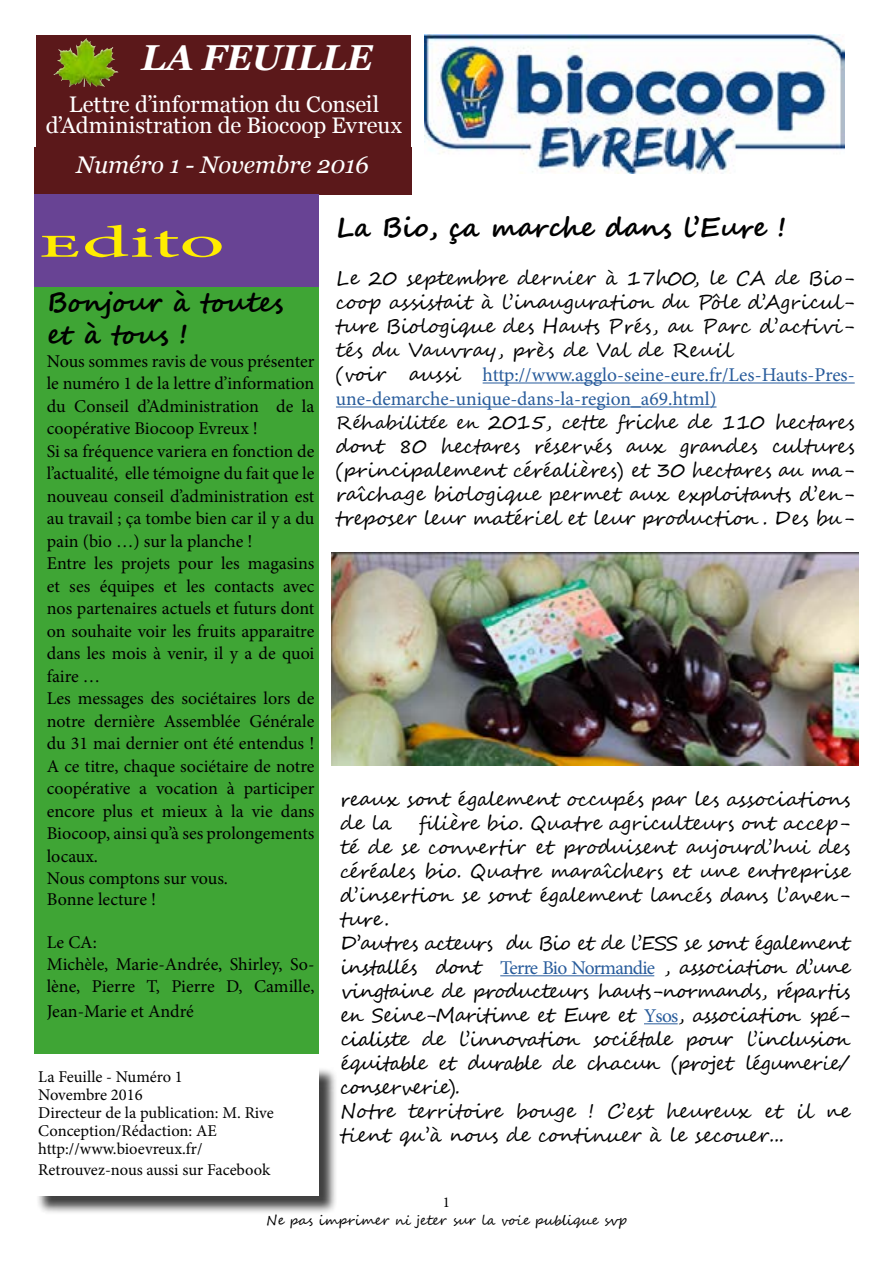
<style>
.page{position:relative;width:893px;height:1263px;background:#fff}
.page>*{position:absolute;margin:0;border:0;box-sizing:border-box;transform-origin:0 0}
.t1{font:45px "Minion Pro";letter-spacing:-.005em;color:#ffed00;scale:2 1}
.t2{font:italic 700 36px "Georgia";letter-spacing:-.005em;color:#fff}
.t3{font:700 27px/32.4px "Segoe Script";color:#000}
.t4{font:italic 24px "Georgia";letter-spacing:-.005em;color:#fff}
.t5{font:22.5px/21px "Georgia";letter-spacing:-.005em;color:#fff;text-align:center}
.t6{font:19.5px/24px "Segoe Script";letter-spacing:-.035em;color:#000}
.t7{font:19.5px/24px "Segoe Script";letter-spacing:-.015em;color:#000;text-align:justify}
.t8{font:19.5px/24px "Minion Pro";color:#275b9b}
.t9{font:18px/22.5px "Minion Pro";color:#000}
.t10{font:16.5px/18px "Minion Pro";color:#000}
.t11{font:15px "Minion Pro";color:#000}
.t12{font:13.5px "Segoe Script";color:#000}
.s1{font-family:"Segoe Script";color:#000}
.s2{font-size:18px}
.s3{font-family:"Minion Pro";color:#275b9b}
</style>
<div class="page">
<img style="left:424px;top:34px;width:420px;height:139px">
<div style="left:37px;top:35px;width:374px;height:112px;background:#5b181a"></div>
<div style="left:34px;top:147px;width:377px;height:48px;background:#5b181a"></div>
<div style="left:34px;top:195px;width:285px;height:97px;background:#684394"></div>
<div style="left:37px;top:1068px;width:301px;height:147px;background:#000;opacity:.75"></div>
<div style="left:34px;top:1065px;width:285px;height:131px;background:#fff"></div>
<img style="left:53px;top:38px;width:65px;height:49px">
<div style="left:34px;top:288px;width:285px;height:766px;background:#3fa535"></div>
<hr style="left:483px;top:382px;width:372px;height:1px;background:#275b9b">
<hr style="left:336px;top:406px;width:380px;height:1px;background:#275b9b">
<img style="left:332px;top:553px;width:527px;height:212px">
<hr style="left:500px;top:975px;width:154px;height:1px;background:#275b9b">
<hr style="left:644px;top:1023px;width:34px;height:1px;background:#275b9b">
<h2 class="t2" style="left:142px;top:35px;width:233px">LA FEUILLE</h2>
<p class="t5" style="left:46px;top:95px;width:358px">Lettre d’information du Conseil d’Administration de Biocoop Evreux</p>
<h3 class="t4" style="left:76px;top:150px;width:294px">Numéro 1 - Novembre 2016</h3>
<h1 class="t1" style="left:38px;top:212px;width:95px">edito</h1>
<h3 class="t3" style="left:47px;top:287px;width:238px">Bonjour à toutes et à tous !</h3>
<p class="t9" style="left:47px;top:350px;width:269px">Nous sommes ravis de vous présenter le numéro 1 de la lettre d’information du Conseil d’Administration de la coopérative Biocoop Evreux !<br>Si sa fréquence variera en fonction de l’actualité, elle témoigne du fait que le nouveau conseil d’administration est au travail ; ça tombe bien car il y a du pain (bio …) sur la planche !<br>Entre les projets pour les magasins et ses équipes et les contacts avec nos partenaires actuels et futurs dont on souhaite voir les fruits apparaitre dans les mois à venir, il y a de quoi faire …<br>Les messages des sociétaires lors de notre dernière Assemblée Générale du 31 mai dernier ont été entendus !<br>A ce titre, chaque sociétaire de notre coopérative a vocation à participer encore plus et mieux à la vie dans<br>Biocoop, ainsi qu’à ses prolongements locaux.<br>Nous comptons sur vous.<br>Bonne lecture !</p>
<p class="t9" style="left:47px;top:932px;width:269px;line-height:21.6px">Le CA:<br>Michèle, Marie-Andrée, Shirley, So&shy;lène, Pierre T, Pierre D, Camille,</p>
<p class="t9" style="left:47px;top:1000px;width:149px">Jean-Marie et André</p>
<p class="t10" style="left:38px;top:1067px;width:237px">La Feuille - Numéro 1<br>Novembre 2016<br>Directeur de la publication: M. Rive<br>Conception/Rédaction: AE http://www.bioevreux.fr/</p>
<p class="t10" style="left:38px;top:1161px;width:233px">Retrouvez-nous aussi sur Facebook</p>
<h3 class="t3" style="left:336px;top:212px;width:452px">La Bio, ça marche dans l’Eure !</h3>
<p class="t7" style="left:336px;top:267px;width:520px">Le 20 septembre dernier à 17h00, le CA de Bio&shy;coop assistait à l’inauguration du Pôle d’Agricul&shy;ture Biologique des Hauts Prés, au Parc d’activi&shy;tés du Vauvray, près de Val de Reuil</p>
<p class="t8" style="left:336px;top:363px;width:520px"><span class="s1">(voir aussi</span> http://www.agglo-seine-eure.fr/Les-Hauts-Pres&shy;une-demarche-unique-dans-la-region_a69.html)</p>
<p class="t7" style="left:336px;top:411px;width:520px"><span class="s2">Réhabilitée en</span> 2015, cette friche de 110 hectares dont 80 hectares réservés aux grandes cultures (principalement céréalières) et 30 hectares au ma&shy;raîchage biologique permet aux exploitants d’en&shy;treposer leur matériel et leur production . Des bu-</p>
<p class="t7" style="left:340px;top:787px;width:512px">reaux sont également occupés par les associations de la</p>
<p class="t6" style="left:340px;top:811px;width:512px;text-indent:79px">filière bio. Quatre agriculteurs ont accep&shy;té de se convertir et produisent aujourd’hui des céréales bio. Quatre maraîchers et une entreprise d’insertion se sont également lancés dans l’aven&shy;ture.<br>D’autres acteurs du Bio et de l’ESS se sont également installés dont <span class="s3">Terre Bio Normandie</span> , association d’une vingtaine de producteurs hauts-normands, répartis en Seine-Maritime et Eure et <span class="s3">Ysos</span>, association spé&shy;cialiste de l’innovation sociétale pour l’inclusion équitable et durable de chacun (projet légumerie/ conserverie).<br>Notre territoire bouge ! C’est heureux et il ne tient qu’à nous de continuer à le secouer...</p>
<p class="t11" style="left:443px;top:1192px;width:9px">1</p>
<p class="t12" style="left:266px;top:1209px;width:362px">Ne pas imprimer ni jeter sur la voie publique svp</p>
</div>
